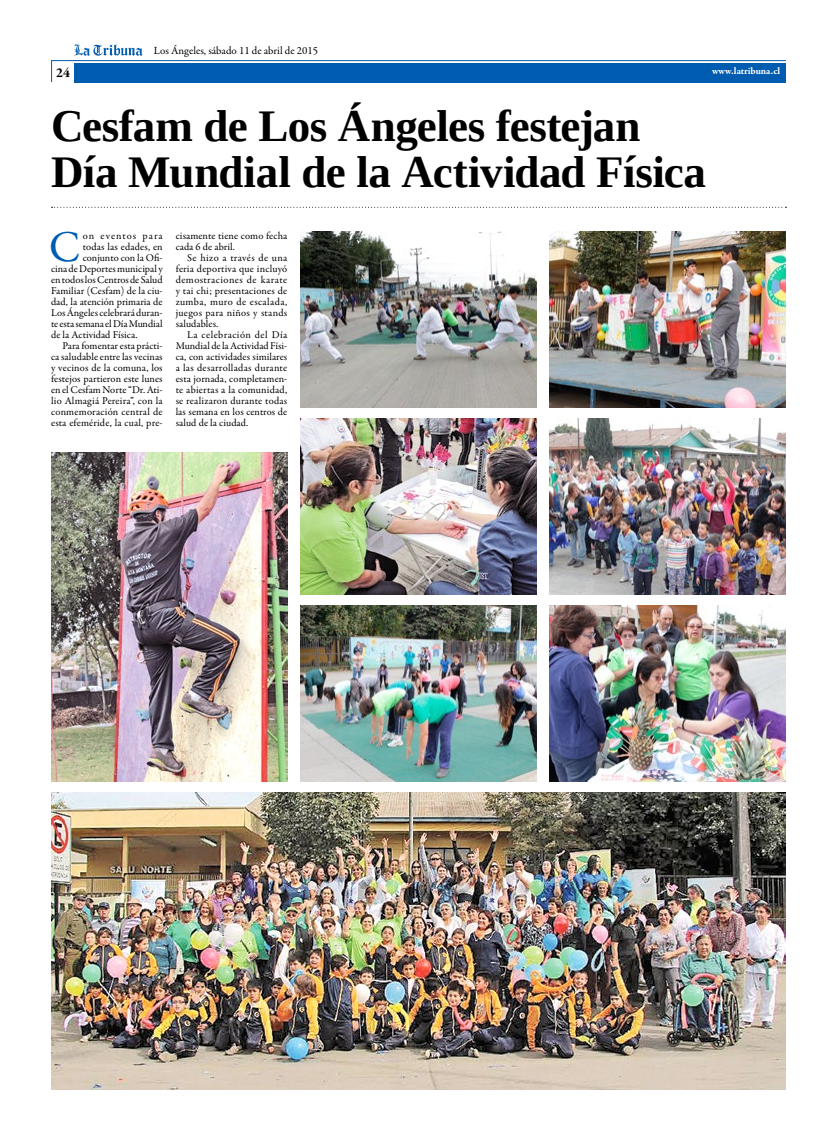
<style>
.page{position:relative;width:820px;height:1134px;background:#fff}
.page>*{position:absolute;margin:0;border:0;box-sizing:border-box;transform-origin:0 0}
.t1{font:700 45px/46px "Liberation Serif";letter-spacing:-.01em;color:#000}
.t2{font:44.5px "Garamond Premr Pro";color:#005cb0}
.t3{font:700 14px "Garamond Premr Pro";color:#000}
.t4{font:11px "Garamond Premr Pro";color:#000}
.t5{font:10.5px/11px "Garamond Premr Pro";letter-spacing:.005em;color:#000;text-align:justify}
.t6{font:10.5px "Garamond Premr Pro";letter-spacing:.09em;color:#000}
.t7{font:700 10px "Garamond Premr Pro";letter-spacing:-.005em;color:#fff}
</style>
<div class="page">
<svg style="left:51px;top:44px;width:735px;height:39px"></svg>
<svg style="left:52px;top:207px;width:734px;height:1px"></svg>
<img style="left:51px;top:452px;width:236px;height:329px">
<img style="left:549px;top:231px;width:236px;height:176px">
<img style="left:549px;top:418px;width:236px;height:176px">
<img style="left:300px;top:418px;width:236px;height:176px">
<img style="left:549px;top:605px;width:236px;height:176px">
<img style="left:300px;top:605px;width:236px;height:176px">
<img style="left:300px;top:231px;width:236px;height:176px">
<img style="left:51px;top:792px;width:734px;height:297px">
<p class="t4" style="left:154px;top:44px;width:166px">Los Ángeles, sábado 11 de abril de 2015</p>
<h3 class="t3" style="left:56px;top:64px;width:16px">24</h3>
<p class="t7" style="left:711px;top:65px;width:70px">www.latribuna.cl</p>
<h1 class="t1" style="left:51px;top:102px;width:656px">Cesfam de Los Ángeles festejan<br>Día Mundial de la Actividad Física</h1>
<h2 class="t2" style="left:49px;top:220px;width:33px">C</h2>
<p class="t6" style="left:83px;top:229px;width:81px">on eventos para</p>
<p class="t5" style="left:83px;top:242px;width:81px">todas las edades, en</p>
<p class="t5" style="left:83px;top:253px;width:81px">conjunto con la Ofi-</p>
<p class="t5" style="left:51px;top:264px;width:113px">cina de Deportes municipal y</p>
<p class="t5" style="left:51px;top:275px;width:113px">en todos los Centros de Salud</p>
<p class="t5" style="left:51px;top:286px;width:113px">Familiar (Cesfam) de la ciu-</p>
<p class="t5" style="left:51px;top:297px;width:113px">dad, la atención primaria de</p>
<p class="t5" style="left:51px;top:308px;width:113px">Los Ángeles celebrará duran-</p>
<p class="t5" style="left:51px;top:319px;width:113px">te esta semana el Día Mundial</p>
<p class="t5" style="left:51px;top:330px;width:88px">de la Actividad Física.</p>
<p class="t5" style="left:62px;top:341px;width:102px">Para fomentar esta prácti-</p>
<p class="t5" style="left:51px;top:352px;width:113px">ca saludable entre las vecinas</p>
<p class="t5" style="left:51px;top:363px;width:113px">y vecinos de la comuna, los</p>
<p class="t5" style="left:51px;top:374px;width:113px">festejos partieron este lunes</p>
<p class="t5" style="left:51px;top:385px;width:113px">en el Cesfam Norte “Dr. Ati-</p>
<p class="t5" style="left:51px;top:396px;width:113px">lio Almagiá Pereira”, con la</p>
<p class="t5" style="left:51px;top:407px;width:113px">conmemoración central de</p>
<p class="t5" style="left:51px;top:418px;width:113px">esta efeméride, la cual, pre-</p>
<p class="t5" style="left:176px;top:231px;width:113px">cisamente tiene como fecha cada 6 de abril.</p>
<p class="t5" style="left:176px;top:253px;width:113px;text-indent:11px">Se hizo a través de una feria deportiva que incluyó demostraciones de karate y tai chi; presentaciones de zumba, muro de escalada, juegos para niños y stands saludables.</p>
<p class="t5" style="left:176px;top:330px;width:113px;text-indent:11px">La celebración del Día Mundial de la Actividad Físi&shy;ca, con actividades similares a las desarrolladas durante esta jornada, completamen&shy;te abiertas a la comunidad, se realizaron durante todas las semana en los centros de salud de la ciudad.</p>
</div>
